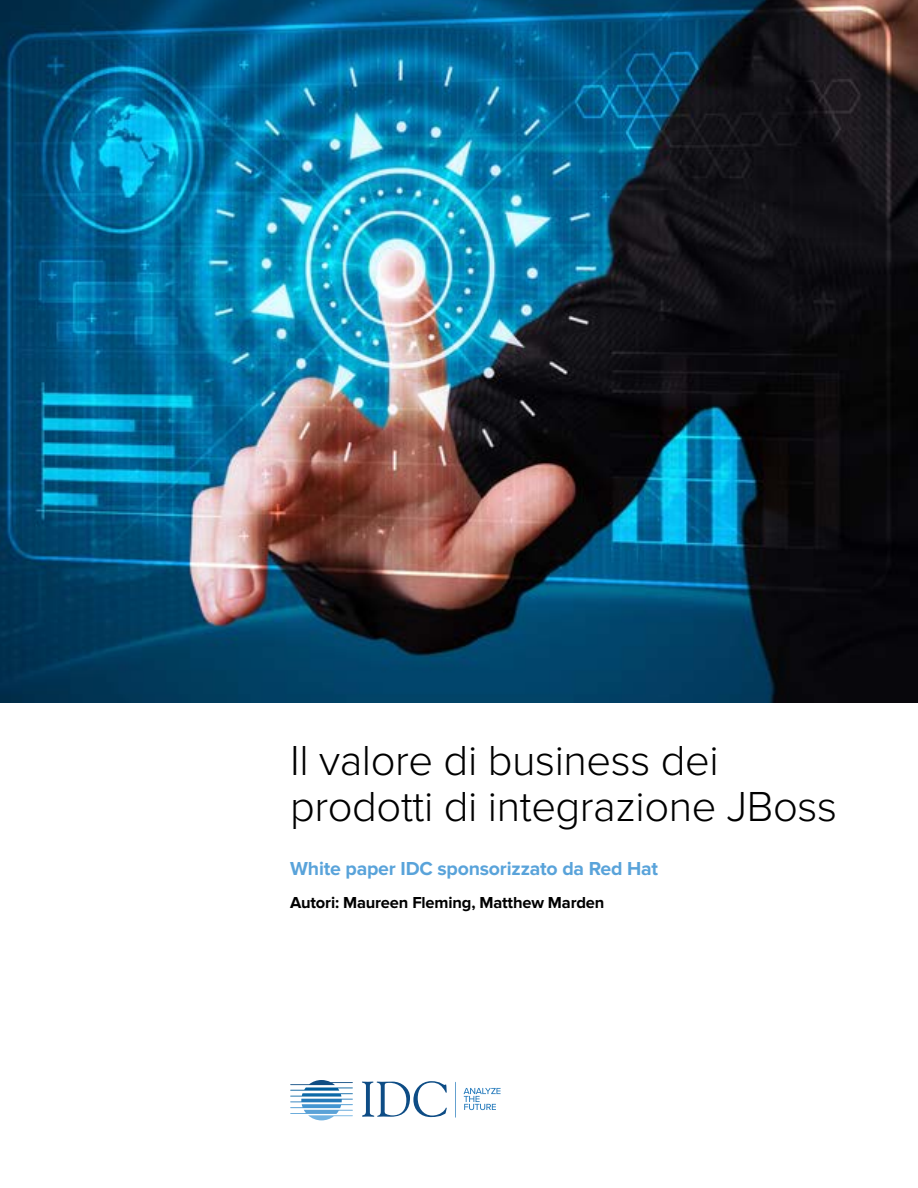
<style>
.page{position:relative;width:918px;height:1188px;background:#fff}
.page>*{position:absolute;margin:0;border:0;box-sizing:border-box;transform-origin:0 0}
.t1{font:300 43.5px/46.5px "Proxima Nova";letter-spacing:-.01em;color:#000}
.t2{font:700 19.5px "Proxima Nova";letter-spacing:-.01em;color:#59a3da}
.t3{font:700 16.5px "Proxima Nova";letter-spacing:-.01em;color:#000}
</style>
<div class="page">
<svg style="left:455px;top:1082px;width:1px;height:36px"></svg>
<svg style="left:362px;top:1081px;width:85px;height:36px"></svg>
<svg style="left:290px;top:1080px;width:63px;height:40px"></svg>
<svg style="left:464px;top:1088px;width:37px;height:22px"></svg>
<img style="left:0;top:0;width:918px;height:703px">
<p class="t1" style="left:290px;top:738px;width:548px">Il valore di business dei prodotti di integrazione JBoss</p>
<p class="t2" style="left:290px;top:857px;width:370px">White paper IDC sponsorizzato da Red Hat</p>
<p class="t3" style="left:290px;top:893px;width:316px">Autori: Maureen Fleming, Matthew Marden</p>
</div>
